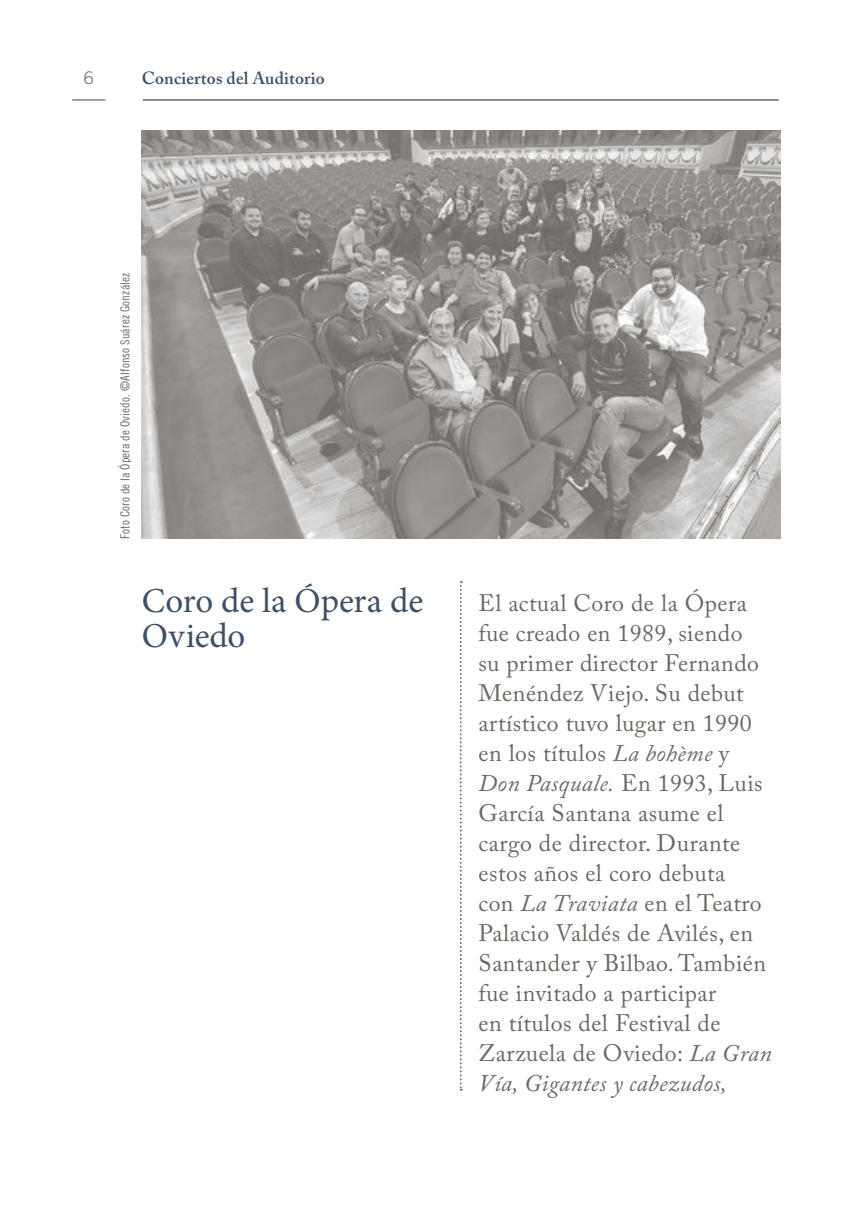
<style>
.page{position:relative;width:851px;height:1205px;background:#fff}
.page>*{position:absolute;margin:0;border:0;box-sizing:border-box;transform-origin:0 0}
.t1{font:35px/35px "Minion Pro";letter-spacing:-.005em;color:#3e5164}
.t2{font:23.75px/30px "Adobe Caslon Pro";letter-spacing:.02em;color:#6d6863}
.t3{font:600 17.5px "Adobe Caslon Pro";letter-spacing:.01em;color:#3e5164}
.t4{font:300 17.5px "Trade Gothic LT Std";color:#6d6863}
.t5{font:12.5px "Trade Gothic LT Std Cn 18";letter-spacing:.015em;color:#6d6863}
.s1{font-style:italic}
</style>
<div class="page">
<hr style="left:143px;top:99px;width:635px;height:2px;background:#3e5164">
<hr style="left:72px;top:99px;width:33px;height:2px;background:#6d6863">
<svg style="left:460px;top:581px;width:1px;height:510px"></svg>
<img style="left:142px;top:131px;width:638px;height:407px">
<p class="t4" style="left:84px;top:67px;width:11px">6</p>
<p class="t3" style="left:142px;top:67px;width:184px">Conciertos del Auditorio</p>
<p class="t5" style="left:118px;top:539px;width:268px;rotate:-90deg">Foto Coro de la Ópera de Oviedo. ©Alfonso Suárez González</p>
<h1 class="t1" style="left:142px;top:583px;width:283px">Coro de la Ópera de<br>Oviedo</h1>
<p class="t2" style="left:478px;top:588px;width:295px">El actual Coro de la Ópera fue creado en 1989, siendo<br>su primer director Fernando<br>Menéndez Viejo. Su debut artístico tuvo lugar en 1990 en los títulos <span class="s1">La bohème</span> y<br><span class="s1">Don Pasquale.</span> En 1993, Luis<br>García Santana asume el cargo de director. Durante estos años el coro debuta<br>con <span class="s1">La Traviata</span> en el Teatro<br>Palacio Valdés de Avilés, en<br>Santander y Bilbao. También fue invitado a participar<br>en títulos del Festival de<br>Zarzuela de Oviedo: <span class="s1">La Gran<br>Vía, Gigantes y cabezudos,</span></p>
</div>
